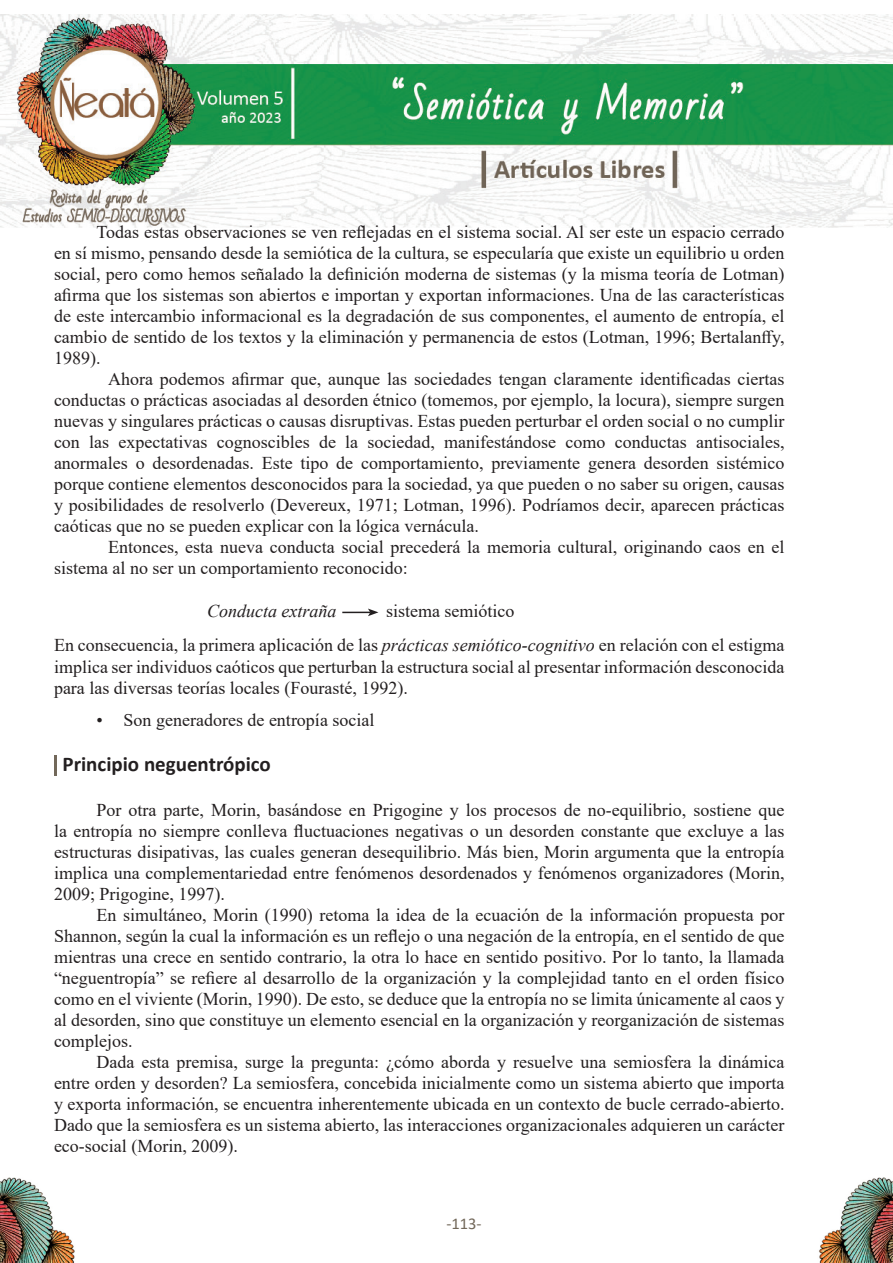
<style>
.page{position:relative;width:893px;height:1263px;background:#fff}
.page>*{position:absolute;margin:0;border:0;box-sizing:border-box;transform-origin:0 0}
.sub-titulos{font:700 21px "Calibri";color:#231f20}
.parrafo_general{font:18px/21px "Times New Roman";color:#231f20;text-align:justify}
.t1{font:italic 18px "Times New Roman";color:#231f20}
.t2{font:16.5px "Calibri";color:#72685a}
.s1{font-style:italic}
</style>
<div class="page">
<img style="left:819px;top:1178px;width:74px;height:85px">
<img style="left:0;top:1178px;width:75px;height:85px">
<img style="left:0;top:15px;width:893px;height:212px">
<svg style="left:342px;top:608px;width:36px;height:8px"></svg>
<hr style="left:54px;top:755px;width:3px;height:20px;background:#72685a">
<p class="parrafo_general" style="left:54px;top:221px;width:732px;text-indent:43px">Todas estas observaciones se ven reflejadas en el sistema social. Al ser este un espacio cerrado en sí mismo, pensando desde la semiótica de la cultura, se especularía que existe un equilibrio u orden social, pero como hemos señalado la definición moderna de sistemas (y la misma teoría de Lotman) afirma que los sistemas son abiertos e importan y exportan informaciones. Una de las características de este intercambio informacional es la degradación de sus componentes, el aumento de entropía, el cambio de sentido de los textos y la eliminación y permanencia de estos (Lotman, 1996; Bertalanffy, 1989).</p>
<p class="parrafo_general" style="left:54px;top:368px;width:732px;text-indent:54px">Ahora podemos afirmar que, aunque las sociedades tengan claramente identificadas ciertas conductas o prácticas asociadas al desorden étnico (tomemos, por ejemplo, la locura), siempre surgen nuevas y singulares prácticas o causas disruptivas. Estas pueden perturbar el orden social o no cumplir con las expectativas cognoscibles de la sociedad, manifestándose como conductas antisociales, anormales o desordenadas. Este tipo de comportamiento, previamente genera desorden sistémico porque contiene elementos desconocidos para la sociedad, ya que pueden o no saber su origen, causas y posibilidades de resolverlo (Devereux, 1971; Lotman, 1996). Podríamos decir, aparecen prácticas caóticas que no se pueden explicar con la lógica vernácula.</p>
<p class="parrafo_general" style="left:54px;top:536px;width:732px;text-indent:54px">Entonces, esta nueva conducta social precederá la memoria cultural, originando caos en el sistema al no ser un comportamiento reconocido:</p>
<p class="t1" style="left:207px;top:599px;width:131px">Conducta extraña</p>
<p class="parrafo_general" style="left:386px;top:600px;width:130px">sistema semiótico</p>
<p class="parrafo_general" style="left:54px;top:633px;width:732px;line-height:21.6px">En consecuencia, la primera aplicación de las <span class="s1">prácticas semiótico-cognitivo</span> en relación con el estigma implica ser individuos caóticos que perturban la estructura social al presentar información desconocida para las diversas teorías locales (Fourasté, 1992).</p>
<p class="parrafo_general" style="left:97px;top:709px;width:279px">• Son generadores de entropía social</p>
<p class="sub-titulos" style="left:63px;top:749px;width:210px">Principio neguentrópico</p>
<p class="parrafo_general" style="left:54px;top:799px;width:732px;text-indent:43px">Por otra parte, Morin, basándose en Prigogine y los procesos de no-equilibrio, sostiene que la entropía no siempre conlleva fluctuaciones negativas o un desorden constante que excluye a las estructuras disipativas, las cuales generan desequilibrio. Más bien, Morin argumenta que la entropía implica una complementariedad entre fenómenos desordenados y fenómenos organizadores (Morin, 2009; Prigogine, 1997).</p>
<p class="parrafo_general" style="left:54px;top:904px;width:732px;text-indent:43px">En simultáneo, Morin (1990) retoma la idea de la ecuación de la información propuesta por Shannon, según la cual la información es un reflejo o una negación de la entropía, en el sentido de que mientras una crece en sentido contrario, la otra lo hace en sentido positivo. Por lo tanto, la llamada “neguentropía” se refiere al desarrollo de la organización y la complejidad tanto en el orden físico como en el viviente (Morin, 1990). De esto, se deduce que la entropía no se limita únicamente al caos y al desorden, sino que constituye un elemento esencial en la organización y reorganización de sistemas complejos.</p>
<p class="parrafo_general" style="left:54px;top:1051px;width:732px;text-indent:43px">Dada esta premisa, surge la pregunta: ¿cómo aborda y resuelve una semiosfera la dinámica entre orden y desorden? La semiosfera, concebida inicialmente como un sistema abierto que importa y exporta información, se encuentra inherentemente ubicada en un contexto de bucle cerrado-abierto.<br>Dado que la semiosfera es un sistema abierto, las interacciones organizacionales adquieren un carácter eco-social (Morin, 2009).</p>
<p class="t2" style="left:446px;top:1212px;width:37px">-113-</p>
</div>
